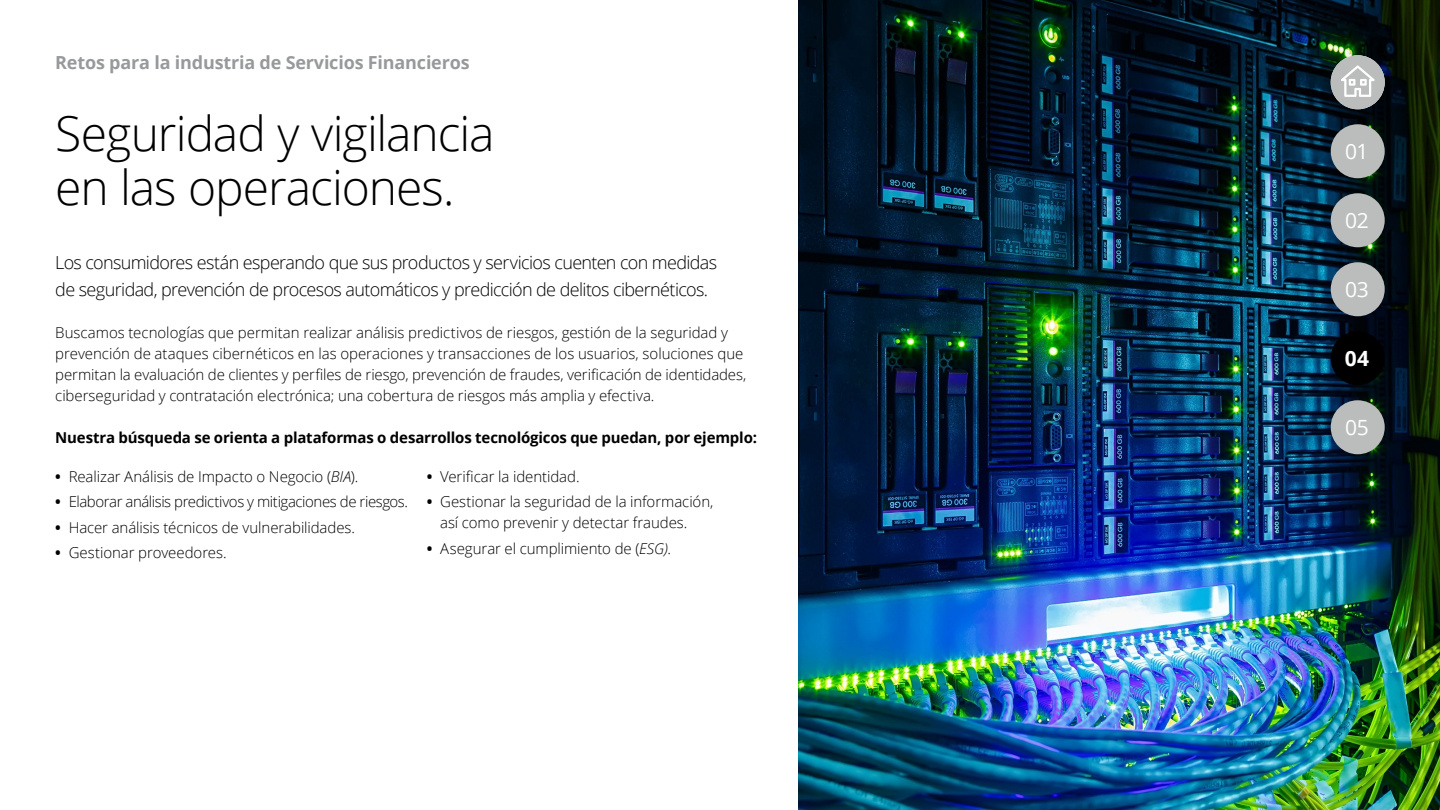
<style>
.page{position:relative;width:1440px;height:810px;background:#fff}
.page>*{position:absolute;margin:0;border:0;box-sizing:border-box;transform-origin:0 0}
.t1{font:300 48px/54px "Open Sans";letter-spacing:-.02em;color:#000}
.t2{font:21px "Open Sans";letter-spacing:-.02em;color:#fff}
.t3{font:700 21px "Open Sans";color:#fff}
.t4{font:300 18px/27px "Open Sans";letter-spacing:-.035em;color:#000}
.t5{font:700 18px "Open Sans";letter-spacing:-.01em;color:#97999b}
.t6{font:300 15px/21px "Open Sans";letter-spacing:-.005em;color:#000}
.t7{font:700 15px "Open Sans";letter-spacing:-.01em;color:#000}
.t8{font:300 15px "Open Sans";letter-spacing:-.03em;color:#000}
.s1{font-weight:700}
.s2{font-style:italic}
</style>
<div class="page">
<img style="left:798px;top:0;width:642px;height:810px">
<div style="left:1331px;top:400px;width:54px;height:54px;background:#bbbcbc;border-radius:50%"></div>
<div style="left:1331px;top:331px;width:54px;height:54px;background:#000;border-radius:50%"></div>
<div style="left:1331px;top:193px;width:54px;height:54px;background:#bbbcbc;border-radius:50%"></div>
<div style="left:1331px;top:262px;width:54px;height:54px;background:#bbbcbc;border-radius:50%"></div>
<svg style="left:1331px;top:55px;width:54px;height:54px;background:#9da1a1"></svg>
<div style="left:1331px;top:124px;width:54px;height:54px;background:#bbbcbc;border-radius:50%"></div>
<p class="t5" style="left:55px;top:50px;width:416px">Retos para la industria de Servicios Financieros</p>
<h1 class="t1" style="left:55px;top:106px;width:441px">Seguridad y vigilancia en las operaciones.</h1>
<p class="t4" style="left:55px;top:248px;width:663px">Los consumidores están esperando que sus productos y servicios cuenten con medidas de seguridad, prevención de procesos automáticos y predicción de delitos cibernéticos.</p>
<p class="t6" style="left:55px;top:321px;width:693px">Buscamos tecnologías que permitan realizar análisis predictivos de riesgos, gestión de la seguridad y prevención de ataques cibernéticos en las operaciones y transacciones de los usuarios, soluciones que permitan la evaluación de clientes y perfiles de riesgo, prevención de fraudes, verificación de identidades, ciberseguridad y contratación electrónica; una cobertura de riesgos más amplia y efectiva.</p>
<p class="t7" style="left:55px;top:427px;width:703px">Nuestra búsqueda se orienta a plataformas o desarrollos tecnológicos que puedan, por ejemplo:</p>
<p class="t6" style="left:55px;top:465px;width:305px"><span class="s1">•</span> Realizar Análisis de Impacto o Negocio (<span class="s2">BIA</span>).</p>
<p class="t8" style="left:55px;top:491px;width:354px"><span class="s1">•</span> Elaborar análisis predictivos y mitigaciones de riesgos.</p>
<p class="t6" style="left:55px;top:516px;width:301px"><span class="s1">•</span> Hacer análisis técnicos de vulnerabilidades.</p>
<p class="t6" style="left:55px;top:542px;width:173px"><span class="s1">•</span> Gestionar proveedores.</p>
<p class="t6" style="left:427px;top:465px;width:154px"><span class="s1">•</span> Verificar la identidad.</p>
<p class="t6" style="left:440px;top:491px;width:275px;text-indent:-14px"><span class="s1">•</span> Gestionar la seguridad de la información, así como prevenir y detectar fraudes.</p>
<p class="t6" style="left:427px;top:537px;width:246px"><span class="s1">•</span> Asegurar el cumplimiento de (<span class="s2">ESG)</span>.</p>
<h2 class="t2" style="left:1345px;top:137px;width:25px">01</h2>
<h2 class="t2" style="left:1345px;top:206px;width:25px">02</h2>
<h2 class="t2" style="left:1345px;top:275px;width:25px">03</h2>
<h2 class="t3" style="left:1345px;top:344px;width:26px">04</h2>
<h2 class="t2" style="left:1345px;top:413px;width:25px">05</h2>
</div>
